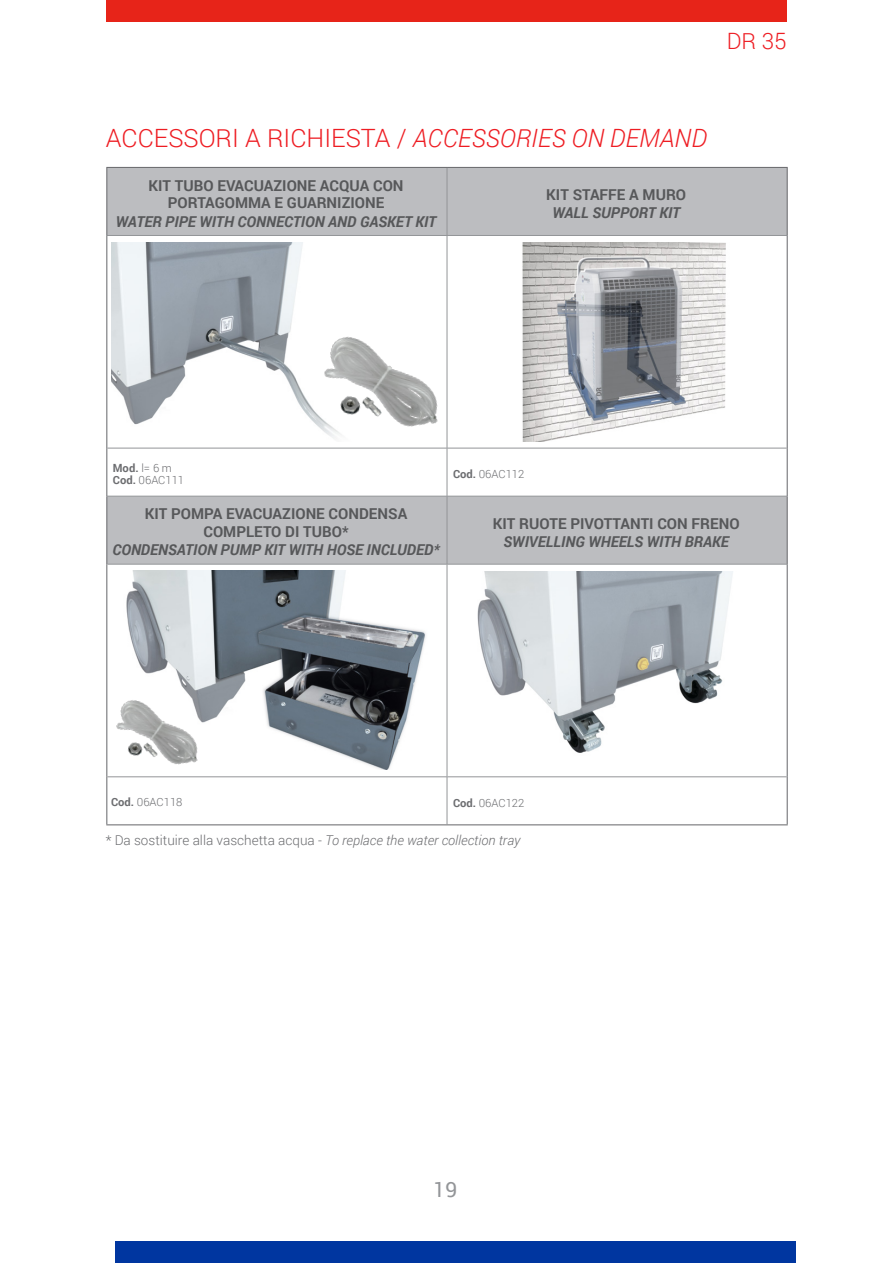
<style>
.page{position:relative;width:893px;height:1263px;background:#fff}
.page>*{position:absolute;margin:0;border:0;box-sizing:border-box;transform-origin:0 0}
.t1{font:300 25.2px "Roboto";color:#ee1d23}
.t2{font:300 22.5px "Roboto";color:#ee1d23}
.t3{font:21px "Roboto";color:#939598}
.t4{font:700 15px/16.5px "Roboto";color:#57585a;text-align:center}
.t5{font:italic 700 15px "Roboto";color:#57585a}
.t6{font:300 13.5px "Roboto";color:#6c6d70}
.t7{font:300 11.25px/12px "Roboto";color:#6c6d70}
.s1{font-style:italic}
.s2{font-weight:700}
</style>
<div class="page">
<div style="left:106px;top:0;width:681px;height:21px;background:#e72419"></div>
<div style="left:115px;top:1242px;width:681px;height:21px;background:#0036a0"></div>
<svg style="left:107px;top:168px;width:680px;height:396px;fill:#bcbdc0"></svg>
<svg style="left:107px;top:565px;width:680px;height:259px"></svg>
<hr style="left:106px;top:167px;width:341px;height:1px;background:#6c6d70">
<hr style="left:106px;top:168px;width:1px;height:67px;background:#6c6d70">
<hr style="left:447px;top:167px;width:341px;height:1px;background:#6c6d70">
<hr style="left:787px;top:168px;width:1px;height:67px;background:#6c6d70">
<hr style="left:106px;top:496px;width:1px;height:68px;background:#6c6d70">
<hr style="left:787px;top:496px;width:1px;height:68px;background:#6c6d70">
<hr style="left:106px;top:564px;width:1px;height:213px;background:#6c6d70">
<hr style="left:106px;top:777px;width:1px;height:47px;background:#6c6d70">
<hr style="left:106px;top:824px;width:341px;height:1px;background:#6c6d70">
<hr style="left:447px;top:168px;width:1px;height:67px;background:#939598">
<hr style="left:106px;top:235px;width:341px;height:1px;background:#939598">
<hr style="left:447px;top:235px;width:341px;height:1px;background:#939598">
<hr style="left:106px;top:496px;width:341px;height:1px;background:#939598">
<hr style="left:447px;top:496px;width:341px;height:1px;background:#939598">
<hr style="left:447px;top:496px;width:1px;height:68px;background:#939598">
<hr style="left:107px;top:564px;width:340px;height:1px;background:#939598">
<hr style="left:447px;top:564px;width:341px;height:1px;background:#939598">
<hr style="left:447px;top:564px;width:1px;height:212px;background:#939598">
<hr style="left:107px;top:776px;width:340px;height:1px;background:#939598">
<hr style="left:447px;top:777px;width:1px;height:47px;background:#939598">
<hr style="left:106px;top:236px;width:1px;height:212px;background:#6c6d70">
<hr style="left:787px;top:236px;width:1px;height:212px;background:#6c6d70">
<hr style="left:106px;top:448px;width:1px;height:48px;background:#6c6d70">
<hr style="left:787px;top:448px;width:1px;height:48px;background:#6c6d70">
<hr style="left:787px;top:564px;width:1px;height:213px;background:#6c6d70">
<hr style="left:787px;top:777px;width:1px;height:47px;background:#6c6d70">
<hr style="left:447px;top:824px;width:341px;height:1px;background:#6c6d70">
<hr style="left:447px;top:236px;width:1px;height:212px;background:#939598">
<hr style="left:107px;top:448px;width:340px;height:1px;background:#939598">
<hr style="left:447px;top:448px;width:340px;height:1px;background:#939598">
<hr style="left:447px;top:448px;width:1px;height:48px;background:#939598">
<hr style="left:447px;top:776px;width:340px;height:1px;background:#939598">
<img style="left:111px;top:242px;width:259px;height:199px">
<img style="left:500px;top:242px;width:238px;height:199px">
<img style="left:121px;top:570px;width:310px;height:199px">
<img style="left:462px;top:571px;width:310px;height:199px">
<img style="left:308px;top:325px;width:138px;height:115px">
<img style="left:109px;top:692px;width:99px;height:83px">
<h2 class="t2" style="left:727px;top:26px;width:61px">DR 35</h2>
<h1 class="t1" style="left:106px;top:121px;width:602px">ACCESSORI A RICHIESTA / <span class="s1">ACCESSORIES ON DEMAND</span></h1>
<p class="t4" style="left:149px;top:177px;width:256px">KIT TUBO EVACUAZIONE ACQUA CON<br>PORTAGOMMA E GUARNIZIONE</p>
<p class="t5" style="left:116px;top:212px;width:322px">WATER PIPE WITH CONNECTION AND GASKET KIT</p>
<p class="t4" style="left:546px;top:186px;width:141px">KIT STAFFE A MURO</p>
<p class="t5" style="left:552px;top:203px;width:129px">WALL SUPPORT KIT</p>
<p class="t7" style="left:113px;top:462px;width:73px"><span class="s2">Mod.</span> l= 6 m<br><span class="s2">Cod.</span> 06AC111</p>
<p class="t7" style="left:453px;top:468px;width:73px"><span class="s2">Cod.</span> 06AC112</p>
<p class="t4" style="left:145px;top:504px;width:264px;line-height:18px">KIT POMPA EVACUAZIONE CONDENSA<br>COMPLETO DI TUBO*</p>
<p class="t5" style="left:112px;top:539px;width:329px">CONDENSATION PUMP KIT WITH HOSE INCLUDED*</p>
<p class="t4" style="left:493px;top:515px;width:248px">KIT RUOTE PIVOTTANTI CON FRENO</p>
<p class="t5" style="left:504px;top:531px;width:227px">SWIVELLING WHEELS WITH BRAKE</p>
<p class="t7" style="left:111px;top:795px;width:73px"><span class="s2">Cod.</span> 06AC118</p>
<p class="t7" style="left:453px;top:796px;width:73px"><span class="s2">Cod.</span> 06AC122</p>
<p class="t6" style="left:106px;top:831px;width:416px">* Da sostituire alla vaschetta acqua - <span class="s1">To replace the water collection tray</span></p>
<h3 class="t3" style="left:434px;top:1174px;width:25px">19</h3>
</div>
